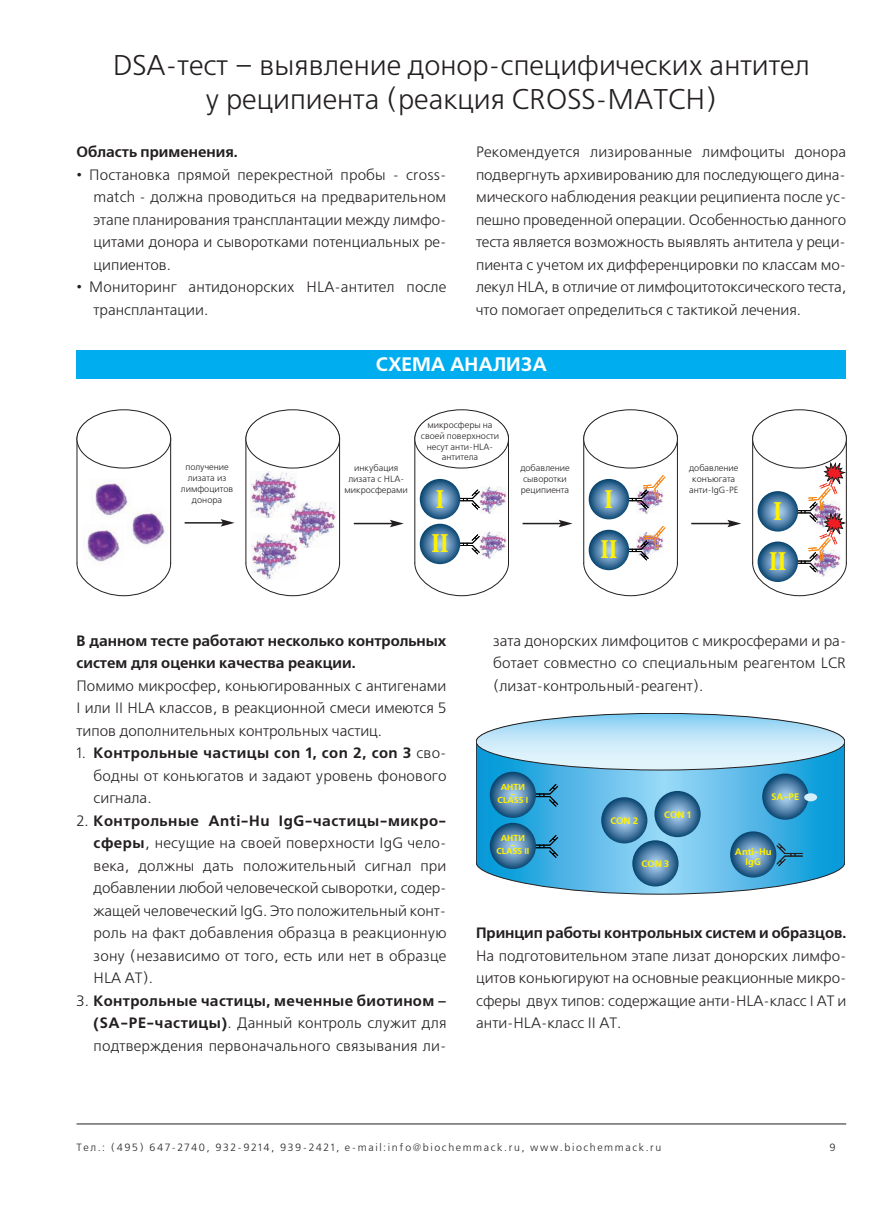
<style>
.page{position:relative;width:893px;height:1212px;background:#fff}
.page>*{position:absolute;margin:0;border:0;box-sizing:border-box;transform-origin:0 0}
.t1{font:28.5px/34.2px "Free Set C";color:#231f20;text-align:center}
.t2{font:21.3px/44.7px "Capitals";color:#fff101}
.t3{font:700 19.5px "Free Set C";color:#fff}
.t4{font:15px/22.5px "Free Set C";color:#231f20;text-align:justify}
.t5{font:700 15px/22.5px "Free Set C";color:#231f20}
.t6{font:10.5px "Free Set C";letter-spacing:.15em;color:#231f20}
.t7{font:700 9.45px/10.2px "Free Set C";color:#fff101;text-align:center}
.t8{font:9px/10.8px "Free Set C";color:#231f20;text-align:center}
.t9{font:700 8.7px/6.6px "Free Set C";color:#fff101;text-align:center}
.s1{font-weight:700}
</style>
<div class="page">
<div style="left:77px;top:350px;width:769px;height:29px;background:#00aeef"></div>
<svg style="left:77px;top:410px;width:95px;height:186px"></svg>
<div style="left:77px;top:410px;width:94px;height:58px;background:#fff;border-radius:50%"></div>
<div style="left:77px;top:409px;width:94px;height:59px;border:1px solid #231f20;border-radius:50%"></div>
<svg style="left:245px;top:410px;width:95px;height:186px"></svg>
<div style="left:246px;top:410px;width:94px;height:58px;background:#fff;border-radius:50%"></div>
<div style="left:245px;top:409px;width:95px;height:59px;border:1px solid #231f20;border-radius:50%"></div>
<svg style="left:414px;top:410px;width:95px;height:186px"></svg>
<div style="left:415px;top:410px;width:93px;height:58px;background:#fff;border-radius:50%"></div>
<div style="left:414px;top:409px;width:95px;height:59px;border:1px solid #231f20;border-radius:50%"></div>
<svg style="left:583px;top:410px;width:95px;height:186px"></svg>
<svg style="left:589px;top:530px;width:40px;height:40px"></svg>
<svg style="left:752px;top:410px;width:95px;height:186px"></svg>
<svg style="left:758px;top:541px;width:40px;height:41px"></svg>
<img style="left:91px;top:478px;width:42px;height:42px">
<img style="left:127px;top:508px;width:42px;height:41px">
<img style="left:82px;top:525px;width:42px;height:41px">
<hr style="left:185px;top:522px;width:38px;height:2px;background:#231f20">
<svg style="left:221px;top:519px;width:14px;height:8px"></svg>
<hr style="left:354px;top:523px;width:39px;height:1px;background:#231f20">
<svg style="left:390px;top:520px;width:14px;height:7px"></svg>
<hr style="left:523px;top:523px;width:38px;height:1px;background:#231f20">
<svg style="left:559px;top:520px;width:14px;height:7px"></svg>
<hr style="left:691px;top:523px;width:39px;height:1px;background:#231f20">
<svg style="left:727px;top:520px;width:14px;height:7px"></svg>
<svg style="left:476px;top:714px;width:369px;height:180px;background:#61bbe4"></svg>
<svg style="left:476px;top:713px;width:369px;height:57px;background:#bee0f2"></svg>
<svg style="left:762px;top:773px;width:46px;height:47px;background:#4a7da5"></svg>
<svg style="left:533px;top:783px;width:26px;height:24px"></svg>
<svg style="left:490px;top:772px;width:46px;height:46px;background:#497ca4"></svg>
<svg style="left:654px;top:791px;width:47px;height:46px;background:#4b7da4"></svg>
<svg style="left:632px;top:840px;width:46px;height:46px;background:#4b7da5"></svg>
<svg style="left:601px;top:797px;width:46px;height:46px;background:#4a7ca4"></svg>
<svg style="left:533px;top:834px;width:26px;height:24px"></svg>
<svg style="left:490px;top:823px;width:46px;height:46px;background:#497ba3"></svg>
<svg style="left:730px;top:831px;width:46px;height:46px;background:#4a7ca4"></svg>
<div style="left:804px;top:793px;width:13px;height:8px;background:#d6f0fb;border-radius:50%"></div>
<svg style="left:776px;top:843px;width:27px;height:24px"></svg>
<hr style="left:77px;top:1124px;width:769px;height:1px;background:#231f20">
<h1 class="t1" style="left:113px;top:48px;width:699px">DSA-тест – выявление донор-специфических антител у реципиента (реакция CROSS-MATCH)</h1>
<p class="t5" style="left:77px;top:141px;width:163px">Область применения.</p>
<p class="t4" style="left:94px;top:163px;width:354px;text-indent:-17px">• Постановка прямой перекрестной пробы - cross&shy;match - должна проводиться на предварительном этапе планирования трансплантации между лимфо&shy;цитами донора и сыворотками потенциальных ре&shy;ципиентов.</p>
<p class="t4" style="left:94px;top:276px;width:354px;text-indent:-17px">• Мониторинг антидонорских HLA-антител после трансплантации.</p>
<p class="t4" style="left:476px;top:141px;width:372px">Рекомендуется лизированные лимфоциты донора подвергнуть архивированию для последующего дина&shy;мического наблюдения реакции реципиента после ус&shy;пешно проведенной операции. Особенностью данного теста является возможность выявлять антитела у реци&shy;пиента с учетом их дифференцировки по классам мо&shy;лекул HLA, в отличие от лимфоцитотоксического теста, что помогает определиться с тактикой лечения.</p>
<h3 class="t3" style="left:376px;top:353px;width:173px">СХЕМА АНАЛИЗА</h3>
<p class="t8" style="left:181px;top:462px;width:54px">получение лизата из лимфоцитов донора</p>
<p class="t8" style="left:345px;top:463px;width:65px">инкубация лизата с HLA&shy;микросферами</p>
<p class="t8" style="left:421px;top:419px;width:80px">микросферы на своей поверхности несут анти-HLA&shy;антитела</p>
<p class="t8" style="left:520px;top:463px;width:51px;text-align:left">добавление сыворотки реципиента</p>
<p class="t8" style="left:689px;top:463px;width:51px">добавление конъюгата анти-IgG-PE</p>
<h2 class="t2" style="left:431px;top:478px;width:19px">I<br>II</h2>
<h2 class="t2" style="left:605px;top:478px;width:10px">I</h2>
<h2 class="t2" style="left:600px;top:529px;width:19px">II</h2>
<h2 class="t2" style="left:774px;top:490px;width:10px">I</h2>
<h2 class="t2" style="left:769px;top:541px;width:19px">II</h2>
<p class="t5" style="left:77px;top:629px;width:371px">В данном тесте работают несколько контрольных систем для оценки качества реакции.</p>
<p class="t4" style="left:77px;top:674px;width:371px">Помимо микросфер, коньюгированных с антигенами I или II HLA классов, в реакционной смеси имеются 5 типов дополнительных контрольных частиц.</p>
<p class="t4" style="left:94px;top:742px;width:354px;text-indent:-17px">1. <span class="s1">Контрольные частицы con 1, con 2, con 3</span> сво&shy;бодны от коньюгатов и задают уровень фонового сигнала.</p>
<p class="t4" style="left:94px;top:809px;width:354px;text-indent:-17px">2. <span class="s1">Контрольные Anti-Hu IgG-частицы-микро&shy;сферы</span>, несущие на своей поверхности IgG чело&shy;века, должны дать положительный сигнал при добавлении любой человеческой сыворотки, содер&shy;жащей человеческий IgG. Это положительный конт&shy;роль на факт добавления образца в реакционную зону (независимо от того, есть или нет в образце HLA AT).</p>
<p class="t4" style="left:94px;top:989px;width:354px;text-indent:-17px">3. <span class="s1">Контрольные частицы, меченные биотином – (SA-PE-частицы)</span>. Данный контроль служит для подтверждения первоначального связывания ли-</p>
<p class="t4" style="left:493px;top:629px;width:355px">зата донорских лимфоцитов с микросферами и ра&shy;ботает совместно со специальным реагентом LCR (лизат-контрольный-реагент).</p>
<p class="t9" style="left:498px;top:784px;width:32px">АНТИ -<br>CLASS I</p>
<p class="t9" style="left:496px;top:835px;width:35px">АНТИ<br>-<br>CLASS II</p>
<p class="t7" style="left:610px;top:815px;width:29px">CON 2</p>
<p class="t7" style="left:664px;top:809px;width:28px">CON 1</p>
<p class="t7" style="left:641px;top:859px;width:30px">CON 3</p>
<p class="t7" style="left:771px;top:792px;width:29px">SA-PE</p>
<p class="t7" style="left:735px;top:846px;width:38px">Anti-Hu<br>IgG</p>
<p class="t5" style="left:476px;top:922px;width:372px">Принцип работы контрольных систем и образцов.</p>
<p class="t4" style="left:476px;top:944px;width:372px">На подготовительном этапе лизат донорских лимфо&shy;цитов коньюгируют на основные реакционные микро&shy;сферы двух типов: содержащие анти-HLA-класс I AT и анти-HLA-класс II AT.</p>
<p class="t6" style="left:77px;top:1141px;width:586px">Тел.: (495) 647-2740, 932-9214, 939-2421, e-mail:info@biochemmack.ru, www.biochemmack.ru</p>
<p class="t6" style="left:829px;top:1141px;width:8px">9</p>
</div>
